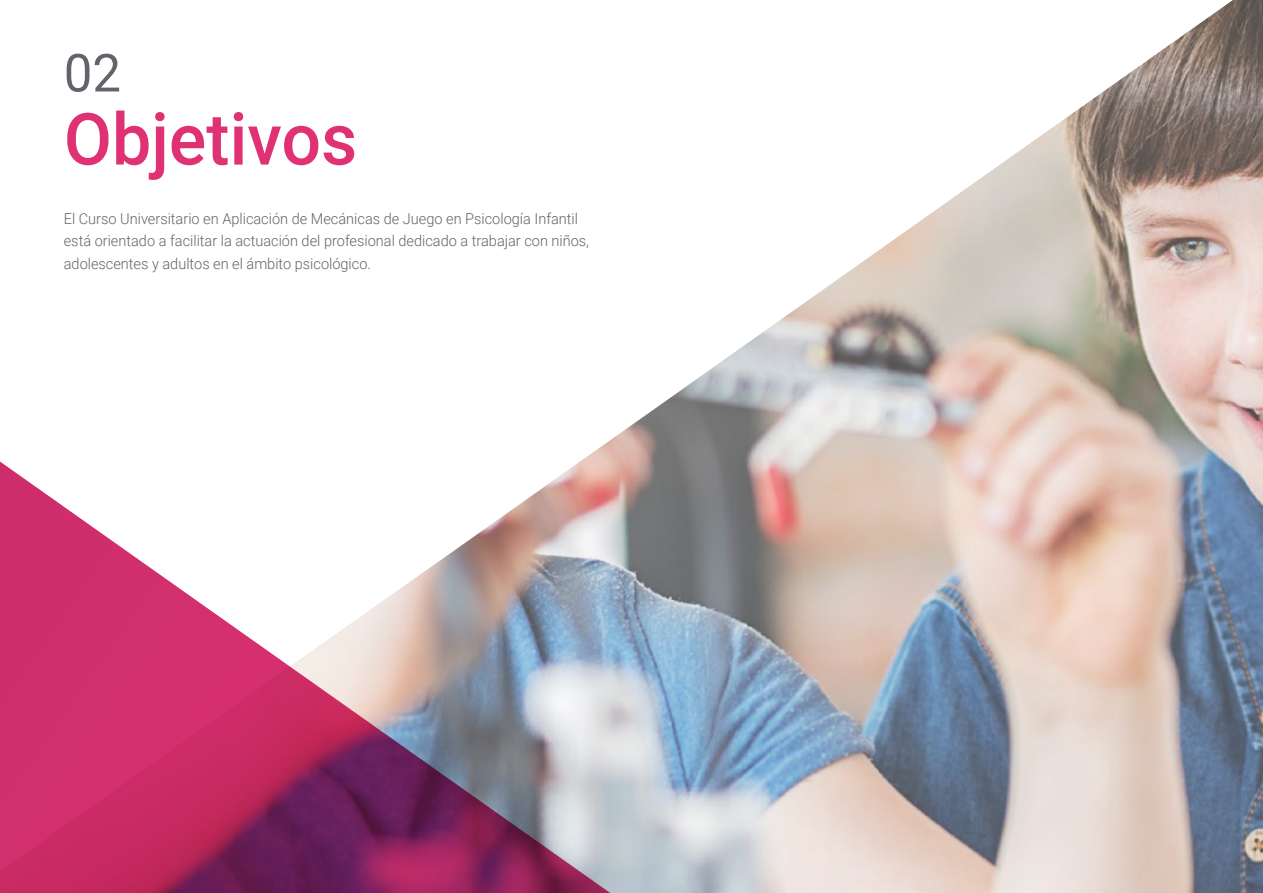
<style>
.page{position:relative;width:1263px;height:893px;background:#fff}
.page>*{position:absolute;margin:0;border:0;box-sizing:border-box;transform-origin:0 0}
.t1{font:500 72px "Roboto";color:#df3174}
.t2{font:52.5px "Roboto";color:#61646a}
.t3{font:300 15px/22.5px "Roboto";color:#61646a}
</style>
<div class="page">
<img style="left:602px;top:0;width:661px;height:893px">
<svg style="left:0;top:446px;width:640px;height:447px"></svg>
<h2 class="t2" style="left:64px;top:36px;width:59px">02</h2>
<h1 class="t1" style="left:64px;top:89px;width:295px">Objetivos</h1>
<p class="t3" style="left:64px;top:207px;width:527px">El Curso Universitario en Aplicación de Mecánicas de Juego en Psicología Infantil está orientado a facilitar la actuación del profesional dedicado a trabajar con niños, adolescentes y adultos en el ámbito psicológico.</p>
</div>
